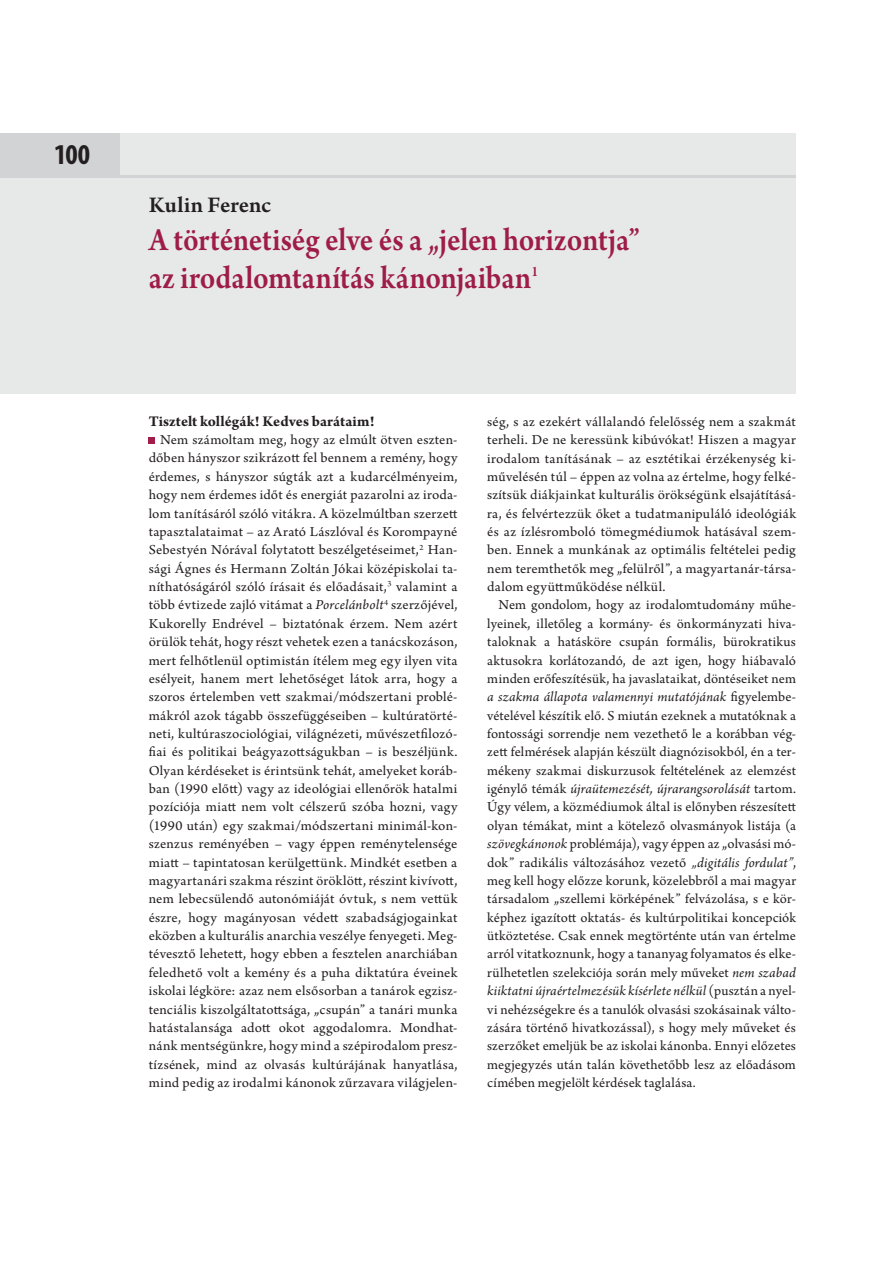
<style>
.page{position:relative;width:893px;height:1263px;background:#fff}
.page>*{position:absolute;margin:0;border:0;box-sizing:border-box;transform-origin:0 0}
.t1{font:600 34.05px/38.1px "Arno Pro";color:#9e1c48;scale:.9 1}
.t2{font:condensed 28.8px "Myriad Pro";color:#231f20}
.t3{font:600 23.55px "Arno Pro";color:#231f20}
.t4{font:700 15.75px "Arno Pro";color:#231f20}
.t5{font:600 15.3px "Arno Pro";color:#9e1c48;scale:.9 1}
.t6{font:14.4px/18.3px "Arno Pro";letter-spacing:.015em;color:#231f20;text-align:justify}
.s1{font-size:31.5px}
.s2{font-size:32.85px}
.s3{font-style:italic}
</style>
<div class="page">
<div style="left:0;top:133px;width:796px;height:260px;background:#e7e8e8"></div>
<div style="left:0;top:133px;width:119px;height:45px;background:#d2d3d4"></div>
<hr style="left:119px;top:175px;width:677px;height:3px;background:#d2d3d4">
<svg style="left:149px;top:438px;width:6px;height:6px"></svg>
<h2 class="t2" style="left:56px;top:137px;width:35px">100</h2>
<h3 class="t3" style="left:149px;top:196px;width:124px">Kulin Ferenc</h3>
<h1 class="t1" style="left:149px;top:224px;width:547px">A történetiség elve és a <span class="s1">„</span>jelen horizontja<span class="s2">” </span>az irodalomtanítás kánonjaiban</h1>
<p class="t5" style="left:531px;top:265px;width:9px">1</p>
<p class="t4" style="left:149px;top:415px;width:227px">Tisztelt kollégák! Kedves barátaim!</p>
<p class="t6" style="left:149px;top:432px;width:310px;text-indent:11px">Nem számoltam meg, hogy az elmúlt ötven eszten&shy;dőben hányszor szikrázott fel bennem a remény, hogy érdemes, s hányszor súgták azt a kudarcélményeim, hogy nem érdemes időt és energiát pazarolni az iroda&shy;lom tanításáról szóló vitákra. A közelmúltban szerzett tapasztalataimat – az Arató Lászlóval és Korompayné Sebestyén Nórával folytatott beszélgetéseimet,<sup>2</sup> Han&shy;sági Ágnes és Hermann Zoltán Jókai középiskolai ta&shy;níthatóságáról szóló írásait és előadásait,<sup>3</sup> valamint a több évtizede zajló vitámat a <span class="s3">Porcelánbolt</span><sup>4</sup> szerzőjével, Kukorelly Endrével – biztatónak érzem. Nem azért örülök tehát, hogy részt vehetek ezen a tanácskozáson, mert felhőtlenül optimistán ítélem meg egy ilyen vita esélyeit, hanem mert lehetőséget látok arra, hogy a szoros értelemben vett szakmai/módszertani problé&shy;mákról azok tágabb összefüggéseiben – kultúratörté&shy;neti, kultúraszociológiai, világnézeti, művészetfilozó&shy;fiai és politikai beágyazottságukban – is beszéljünk.<br>Olyan kérdéseket is érintsünk tehát, amelyeket koráb&shy;ban (1990 előtt) vagy az ideológiai ellenőrök hatalmi pozíciója miatt nem volt célszerű szóba hozni, vagy (1990 után) egy szakmai/módszertani minimál-kon&shy;szenzus reményében – vagy éppen reménytelensége miatt – tapintatosan kerülgettünk. Mindkét esetben a magyartanári szakma részint öröklött, részint kivívott, nem lebecsülendő autonómiáját óvtuk, s nem vettük észre, hogy magányosan védett szabadságjogainkat eközben a kulturális anarchia veszélye fenyegeti. Meg&shy;tévesztő lehetett, hogy ebben a fesztelen anarchiában feledhető volt a kemény és a puha diktatúra éveinek iskolai légköre: azaz nem elsősorban a tanárok egzisz&shy;tenciális kiszolgáltatottsága, „csupán” a tanári munka hatástalansága adott okot aggodalomra. Mondhat&shy;nánk mentségünkre, hogy mind a szépirodalom presz&shy;tízsének, mind az olvasás kultúrájának hanyatlása, mind pedig az irodalmi kánonok zűrzavara világjelen-</p>
<p class="t6" style="left:487px;top:413px;width:310px">ség, s az ezekért vállalandó felelősség nem a szakmát terheli. De ne keressünk kibúvókat! Hiszen a magyar irodalom tanításának – az esztétikai érzékenység ki&shy;művelésén túl – éppen az volna az értelme, hogy felké&shy;szítsük diákjainkat kulturális örökségünk elsajátításá&shy;ra, és felvértezzük őket a tudatmanipuláló ideológiák és az ízlésromboló tömegmédiumok hatásával szem&shy;ben. Ennek a munkának az optimális felté telei pedig nem teremthetők meg „felülről”, a magyartanár-társa&shy;dalom együttműködése nélkül.</p>
<p class="t6" style="left:487px;top:597px;width:310px;text-indent:11px">Nem gondolom, hogy az irodalomtudomány műhe&shy;lyeinek, illetőleg a kormány- és önkormányzati hiva&shy;taloknak a hatásköre csupán formális, bürokratikus aktusokra korlátozandó, de azt igen, hogy hiábavaló minden erőfeszítésük, ha javaslataikat, döntéseiket nem <span class="s3">a szakma állapota valamennyi mutatójának</span> figyelembe&shy;vételével készítik elő. S miután ezeknek a mutatóknak a fontossági sorrendje nem vezethető le a korábban vég&shy;zett felmérések alapján készült diagnózisokból, én a ter&shy;mékeny szakmai diskurzusok feltételének az elemzést igénylő témák <span class="s3">újraütemezését, újrarangsorolását</span> tartom.<br>Úgy vélem, a közmédiumok által is előnyben részesített olyan témákat, mint a kötelező olvasmányok listája (a <span class="s3">szövegkánonok</span> problémája), vagy éppen az „olvasási mó&shy;dok” radikális változásához vezető <span class="s3">„digitális fordulat”</span>, meg kell hogy előzze korunk, közelebbről a mai magyar társadalom „szellemi körképének” felvázolása, s e kör&shy;képhez igazított oktatás- és kultúrpolitikai koncepciók ütköztetése. Csak ennek megtörténte után van értelme arról vitatkoznunk, hogy a tananyag folyamatos és elke&shy;rülhetetlen szelekciója során mely műveket <span class="s3">nem szabad kiiktatni újraértelmezésük kísérlete nélkül</span> (pusztán a nyel&shy;vi nehézségekre és a tanulók olvasási szokásainak válto&shy;zására történő hivatkozással), s hogy mely műveket és szerzőket emeljük be az iskolai kánonba. Ennyi előzetes megjegyzés után talán követhetőbb lesz az előadásom címében megjelölt kérdések taglalása.</p>
</div>
